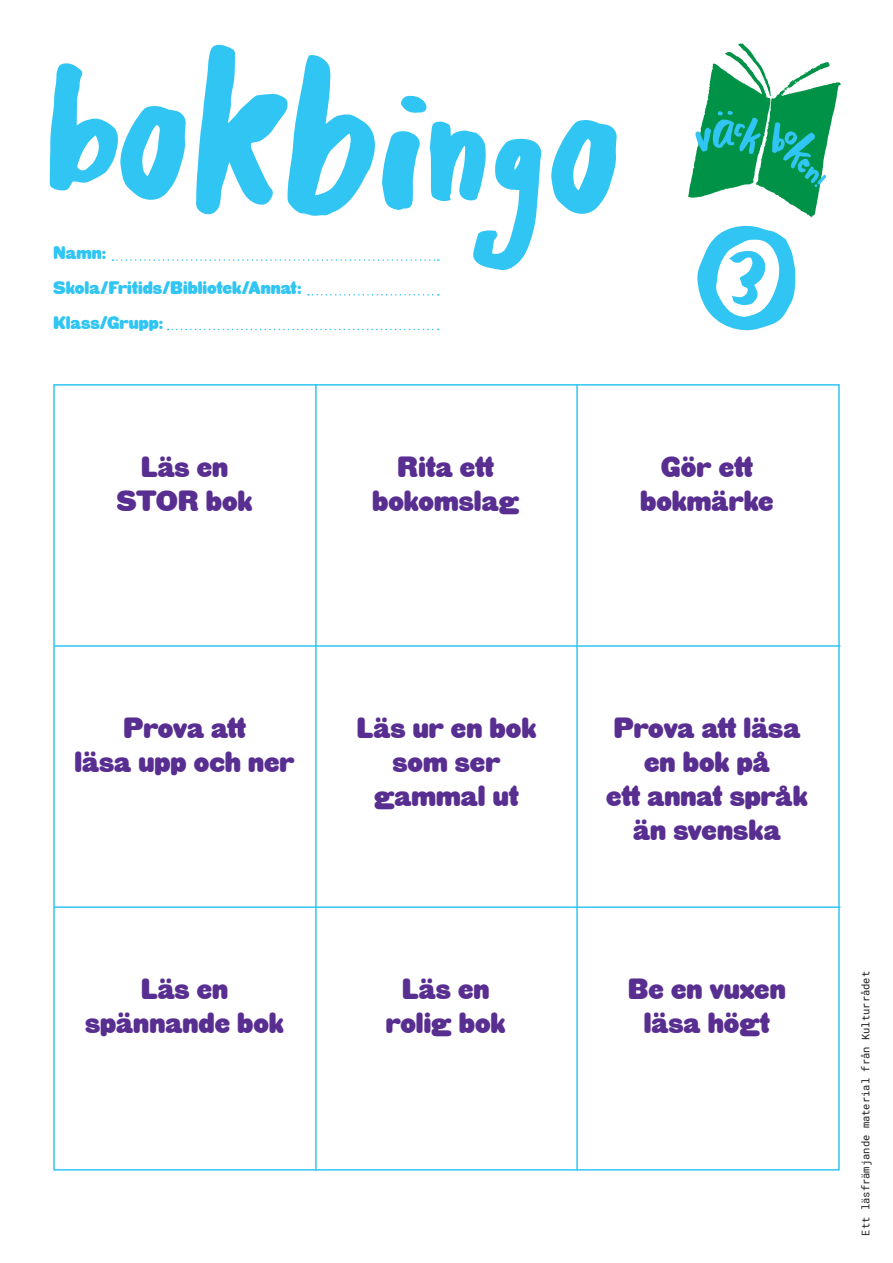
<style>
.page{position:relative;width:893px;height:1263px;background:#fff}
.page>*{position:absolute;margin:0;border:0;box-sizing:border-box;transform-origin:0 0}
.t1{font:28.5px/34.2px "HWT Gothic Round";color:#582e91;text-align:center}
.t2{font:17.7px "HWT Gothic Round";color:#30c5f3}
.t3{font:10.5px "Roboto Mono";color:#231f20}
</style>
<div class="page">
<hr style="left:315px;top:384px;width:2px;height:786px;background:#30c5f3">
<hr style="left:576px;top:384px;width:2px;height:786px;background:#30c5f3">
<hr style="left:54px;top:906px;width:786px;height:2px;background:#30c5f3">
<hr style="left:54px;top:645px;width:786px;height:2px;background:#30c5f3">
<svg style="left:697px;top:225px;width:98px;height:106px"></svg>
<svg style="left:551px;top:120px;width:66px;height:94px"></svg>
<svg style="left:50px;top:45px;width:492px;height:225px"></svg>
<svg style="left:308px;top:294px;width:131px;height:2px"></svg>
<svg style="left:168px;top:329px;width:271px;height:1px"></svg>
<svg style="left:688px;top:43px;width:153px;height:174px"></svg>
<p class="t2" style="left:53px;top:243px;width:54px">Namn:</p>
<p class="t2" style="left:53px;top:278px;width:250px">Skola/Fritids/Bibliotek/Annat:</p>
<p class="t2" style="left:53px;top:312px;width:111px">Klass/Grupp:</p>
<p class="t1" style="left:117px;top:450px;width:138px">Läs en<br>STOR bok</p>
<p class="t1" style="left:372px;top:450px;width:149px">Rita ett bokomslag</p>
<p class="t1" style="left:640px;top:450px;width:135px">Gör ett bokmärke</p>
<p class="t1" style="left:74px;top:711px;width:222px">Prova att<br>läsa upp och ner</p>
<p class="t1" style="left:357px;top:711px;width:181px">Läs ur en bok som ser gammal ut</p>
<p class="t1" style="left:85px;top:972px;width:200px">Läs en spännande bok</p>
<p class="t1" style="left:386px;top:972px;width:121px">Läs en rolig bok</p>
<p class="t1" style="left:606px;top:711px;width:203px">Prova att läsa en bok på<br>ett annat språk än svenska</p>
<p class="t1" style="left:628px;top:972px;width:159px">Be en vuxen läsa högt</p>
<p class="t3" style="left:858px;top:1235px;width:266px;rotate:-90deg">Ett läsfrämjande material från Kulturrådet</p>
</div>
